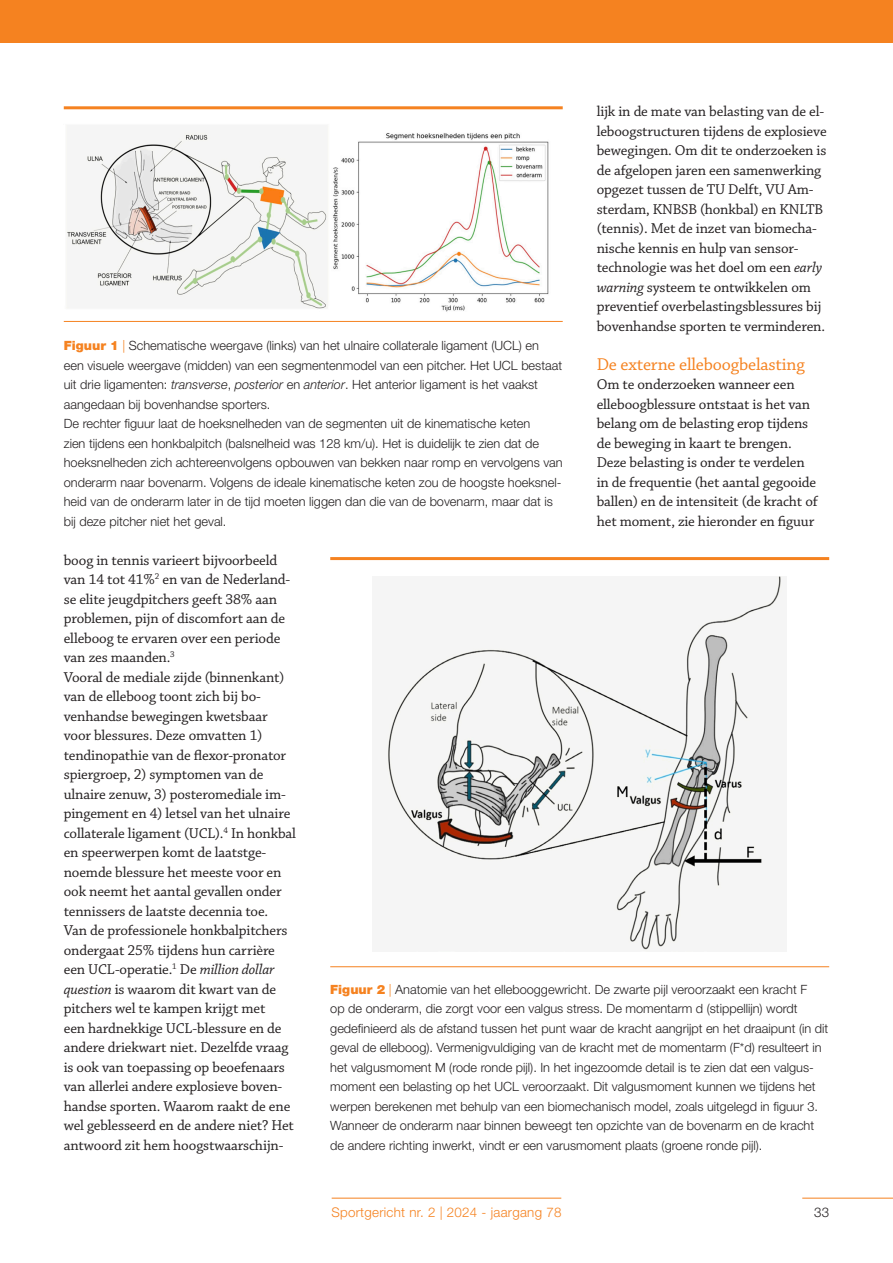
<style>
.page{position:relative;width:893px;height:1263px;background:#fff}
.page>*{position:absolute;margin:0;border:0;box-sizing:border-box;transform-origin:0 0}
.t1{font:18px "Chaparral Pro";letter-spacing:-.01em;color:#f58220}
.t2{font:15px/19.5px "Chaparral Pro";letter-spacing:-.01em;color:#231f20}
.t3{font:300 13.35px "Helvetica Neue LT Std";letter-spacing:.02em;color:#f58220}
.t4{font:300 13.35px "Helvetica Neue LT Std";color:#231f20}
._00_-_Fotobijschrift{font:300 12.75px/19.5px "Helvetica Neue LT Std";color:#231f20}
.s1{font-weight:900;color:#f58220}
.s2{color:#f58220}
.s3{font-style:italic}
</style>
<div class="page">
<hr style="left:332px;top:1198px;width:229px;height:1px;background:#f58220">
<hr style="left:802px;top:1198px;width:91px;height:1px;background:#f58220">
<div style="left:0;top:0;width:893px;height:43px;background:#f58220"></div>
<img style="left:66px;top:125px;width:483px;height:187px">
<img style="left:386px;top:576px;width:396px;height:375px">
<hr style="left:64px;top:106px;width:499px;height:3px;background:#f58220">
<hr style="left:330px;top:557px;width:499px;height:3px;background:#f58220">
<hr style="left:64px;top:321px;width:499px;height:1px;background:#f58220">
<hr style="left:330px;top:966px;width:499px;height:1px;background:#f58220">
<p class="_00_-_Fotobijschrift" style="left:64px;top:336px;width:500px"><span class="s1">Figuur 1</span> <span class="s2">|</span> Schematische weergave (links) van het ulnaire collaterale ligament (UCL) en een visuele weergave (midden) van een segmentenmodel van een pitcher. Het UCL bestaat uit drie ligamenten: <span class="s3">transverse</span>, <span class="s3">posterior</span> en <span class="s3">anterior</span>. Het anterior ligament is het vaakst aangedaan bij bovenhandse sporters.</p>
<p class="_00_-_Fotobijschrift" style="left:64px;top:414px;width:500px">De rechter figuur laat de hoeksnelheden van de segmenten uit de kinematische keten<br>zien tijdens een honkbalpitch (balsnelheid was 128 km/u). Het is duidelijk te zien dat de hoeksnelheden zich achtereenvolgens opbouwen van bekken naar romp en vervolgens van onderarm naar bovenarm. Volgens de ideale kinematische keten zou de hoogste hoeksnel&shy;heid van de onderarm later in de tijd moeten liggen dan die van de bovenarm, maar dat is bij deze pitcher niet het geval.</p>
<p class="t2" style="left:597px;top:102px;width:231px">lijk in de mate van belasting van de el&shy;leboogstructuren tijdens de explosieve bewegingen. Om dit te onderzoeken is de afgelopen jaren een samenwerking opgezet tussen de TU Delft, VU Am&shy;sterdam, KNBSB (honkbal) en KNLTB (tennis). Met de inzet van biomecha&shy;nische kennis en hulp van sensor&shy;technologie was het doel om een <span class="s3">early warning</span> systeem te ontwikkelen om preventief overbelastingsblessures bij bovenhandse sporten te verminderen.</p>
<p class="t1" style="left:597px;top:354px;width:210px">De externe elleboogbelasting</p>
<p class="t2" style="left:597px;top:375px;width:223px">Om te onderzoeken wanneer een elleboogblessure ontstaat is het van belang om de belasting erop tijdens de beweging in kaart te brengen.<br>Deze belasting is onder te verdelen in de frequentie (het aantal gegooide ballen) en de intensiteit (de kracht of het moment, zie hieronder en figuur</p>
<p class="t2" style="left:64px;top:551px;width:228px">boog in tennis varieert bijvoorbeeld van 14 tot 41%<sup>2</sup> en van de Nederland&shy;se elite jeugdpitchers geeft 38% aan problemen, pijn of discomfort aan de elleboog te ervaren over een periode van zes maanden.<sup>3</sup></p>
<p class="t2" style="left:64px;top:668px;width:234px">Vooral de mediale zijde (binnenkant) van de elleboog toont zich bij bo&shy;venhandse bewegingen kwetsbaar voor blessures. Deze omvatten 1) tendinopathie van de flexor-pronator spiergroep, 2) symptomen van de ulnaire zenuw, 3) posteromediale im&shy;pingement en 4) letsel van het ulnaire collaterale ligament (UCL).<sup>4</sup> In honkbal en speerwerpen komt de laatstge&shy;noemde blessure het meeste voor en ook neemt het aantal gevallen onder tennissers de laatste decennia toe.</p>
<p class="t2" style="left:64px;top:921px;width:232px">Van de professionele honkbalpitchers ondergaat 25% tijdens hun carrière een UCL-operatie.<sup>1</sup> De <span class="s3">million dollar question</span> is waarom dit kwart van de pitchers wel te kampen krijgt met<br>een hardnekkige UCL-blessure en de andere driekwart niet. Dezelfde vraag is ook van toepassing op beoefenaars van allerlei andere explosieve boven&shy;handse sporten. Waarom raakt de ene wel geblesseerd en de andere niet? Het antwoord zit hem hoogstwaarschijn-</p>
<p class="_00_-_Fotobijschrift" style="left:330px;top:979px;width:500px"><span class="s1">Figuur 2</span> <span class="s2">|</span> Anatomie van het ellebooggewricht. De zwarte pijl veroorzaakt een kracht F<br>op de onderarm, die zorgt voor een valgus stress. De momentarm d (stippellijn) wordt gedefinieerd als de afstand tussen het punt waar de kracht aangrijpt en het draaipunt (in dit geval de elleboog). Vermenigvuldiging van de kracht met de momentarm (F*d) resulteert in het valgusmoment M (rode ronde pijl). In het ingezoomde detail is te zien dat een valgus&shy;moment een belasting op het UCL veroorzaakt. Dit valgusmoment kunnen we tijdens het werpen berekenen met behulp van een biomechanisch model, zoals uitgelegd in figuur 3.<br>Wanneer de onderarm naar binnen beweegt ten opzichte van de bovenarm en de kracht de andere richting inwerkt, vindt er een varusmoment plaats (groene ronde pijl).</p>
<p class="t3" style="left:331px;top:1204px;width:232px">Sportgericht nr. 2 | 2024 - jaargang 78</p>
<p class="t4" style="left:814px;top:1204px;width:17px">33</p>
</div>
